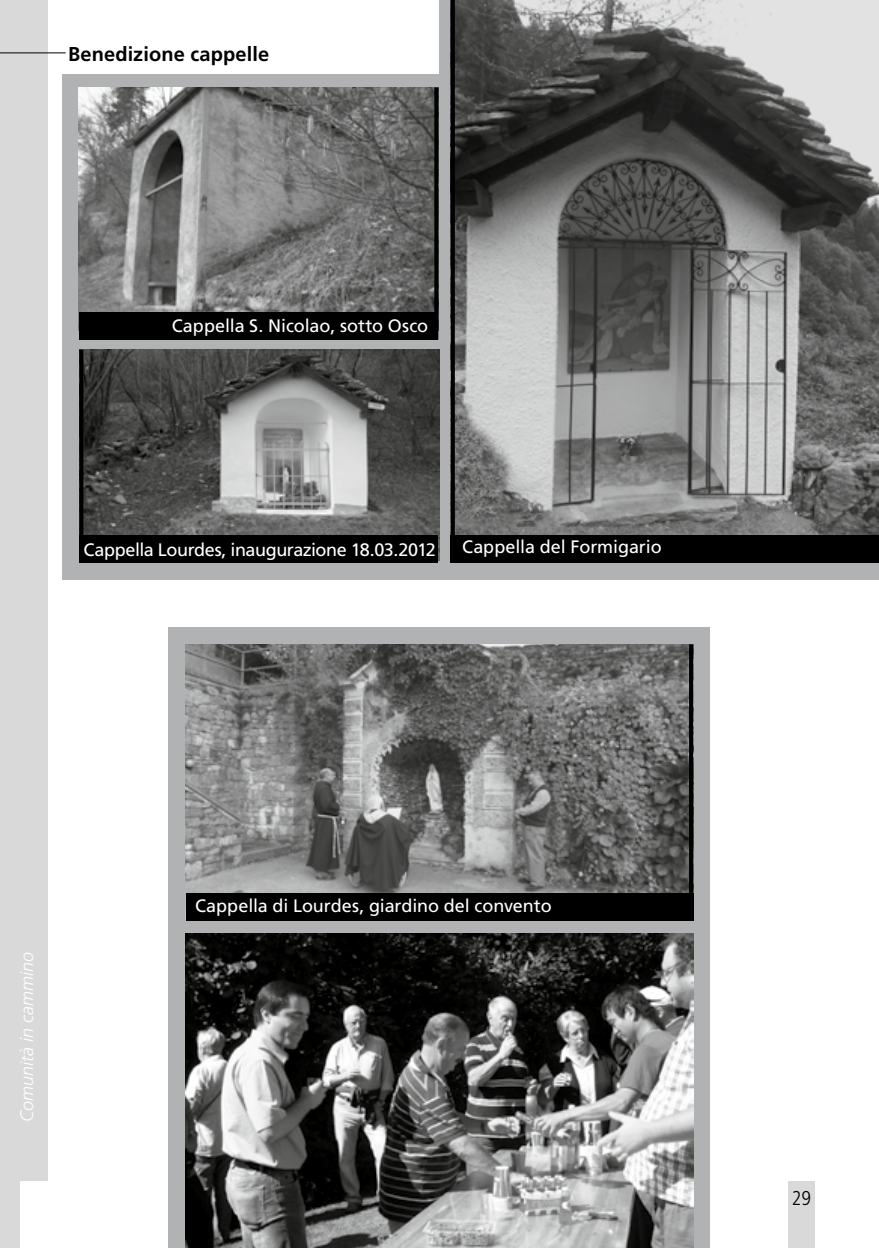
<style>
.page{position:relative;width:879px;height:1248px;background:#fff}
.page>*{position:absolute;margin:0;border:0;box-sizing:border-box;transform-origin:0 0}
.t1{font:700 20px "Frutiger";letter-spacing:.005em;color:#000}
.t2{font:300 condensed 20px "Frutiger";color:#000}
.t3{font:18px "Frutiger";letter-spacing:-.01em;color:#fff}
.t4{font:italic 300 18px "Frutiger CE";color:#fff}
</style>
<div class="page">
<div style="left:0;top:0;width:48px;height:1247px;background:#d9d9d9"></div>
<div style="left:788px;top:1181px;width:26px;height:66px;background:#d9d9d9"></div>
<div style="left:20px;top:1181px;width:40px;height:66px;background:#fff"></div>
<div style="left:169px;top:627px;width:541px;height:620px;background:#b1b2b3"></div>
<div style="left:62px;top:0;width:817px;height:580px;background:#b1b2b3"></div>
<div style="left:57px;top:0;width:381px;height:74px;background:#fff"></div>
<hr style="left:0;top:53px;width:66px;height:1px;background:#000">
<img style="left:186px;top:644px;width:503px;height:248px">
<img style="left:78px;top:87px;width:356px;height:243px">
<img style="left:83px;top:350px;width:356px;height:210px">
<img style="left:455px;top:0;width:424px;height:535px">
<div style="left:79px;top:312px;width:359px;height:27px;background:#000"></div>
<div style="left:79px;top:535px;width:359px;height:27px;background:#000"></div>
<div style="left:451px;top:535px;width:428px;height:27px;background:#000"></div>
<div style="left:186px;top:892px;width:507px;height:28px;background:#000"></div>
<img style="left:186px;top:933px;width:507px;height:314px">
<svg style="left:434px;top:87px;width:4px;height:225px"></svg>
<svg style="left:79px;top:350px;width:4px;height:185px"></svg>
<hr style="left:451px;top:0;width:4px;height:561px;background:#000">
<hr style="left:689px;top:644px;width:4px;height:276px;background:#000">
<p class="t1" style="left:68px;top:42px;width:203px">Benedizione cappelle</p>
<p class="t3" style="left:172px;top:315px;width:258px">Cappella S. Nicolao, sotto Osco</p>
<p class="t3" style="left:84px;top:539px;width:354px">Cappella Lourdes, inaugurazione 18.03.2012</p>
<p class="t3" style="left:462px;top:536px;width:201px">Cappella del Formigario</p>
<p class="t4" style="left:16px;top:1121px;width:172px;rotate:-90deg">Comunità in cammino</p>
<p class="t3" style="left:195px;top:895px;width:358px">Cappella di Lourdes, giardino del convento</p>
<p class="t2" style="left:792px;top:1186px;width:21px">29</p>
</div>
